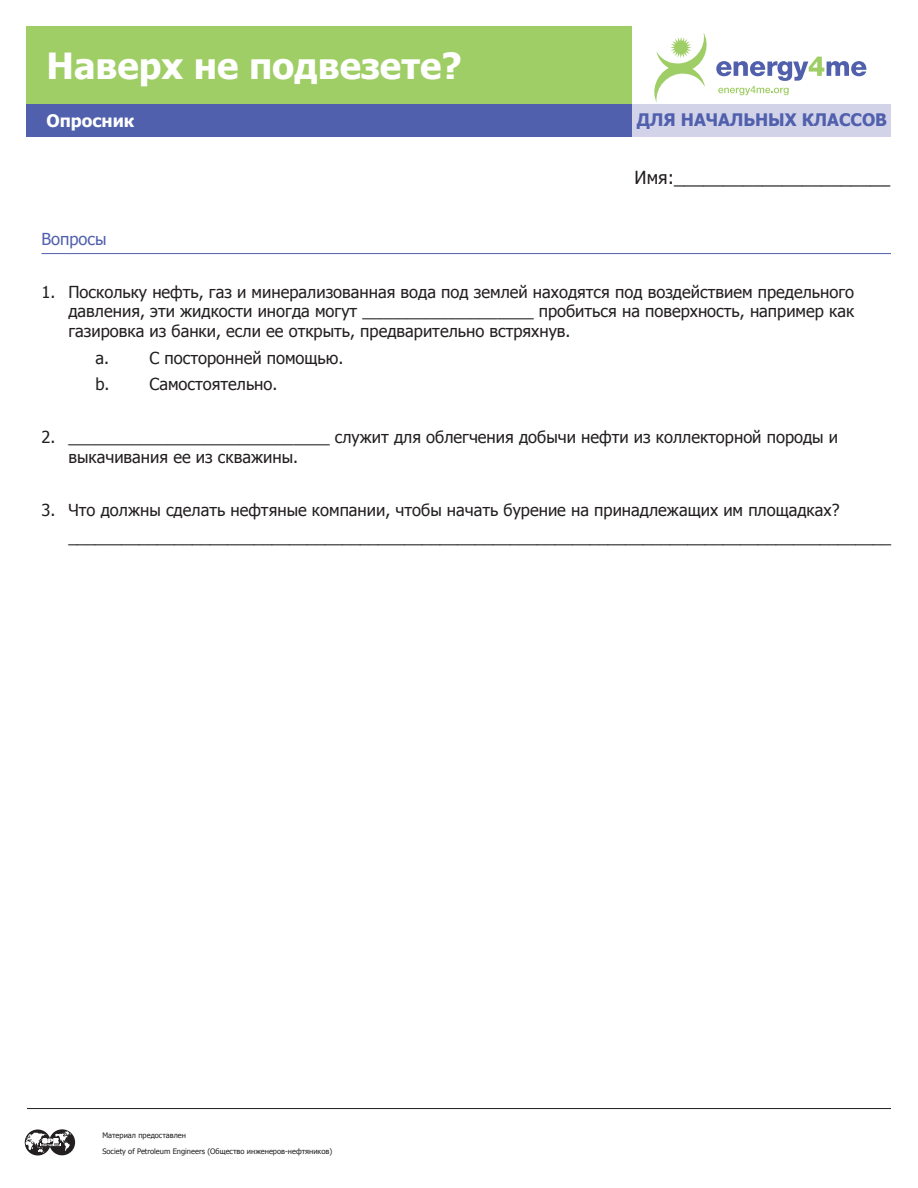
<style>
.page{position:relative;width:918px;height:1188px;background:#fff}
.page>*{position:absolute;margin:0;border:0;box-sizing:border-box;transform-origin:0 0}
.t1{font:700 36px "Tahoma";color:#fff}
.t2{font:18px "Tahoma";color:#231f20}
.t3{font:700 17.25px "Tahoma";color:#5060ac}
.t4{font:700 17.25px "Tahoma";color:#fff}
.t5{font:16.5px/19.8px "Tahoma";color:#231f20}
.t6{font:16.5px "Tahoma";color:#5060ac}
.t7{font:7.5px/15.8px "Tahoma";color:#231f20}
</style>
<div class="page">
<div style="left:632px;top:104px;width:259px;height:33px;background:#d2d3e9"></div>
<svg style="left:25px;top:1129px;width:26px;height:26px"></svg>
<div style="left:49px;top:1129px;width:26px;height:26px;background:#231f20;border-radius:50%"></div>
<svg style="left:26px;top:1131px;width:45px;height:22px"></svg>
<div style="left:26px;top:26px;width:606px;height:77px;background:#9fce66"></div>
<svg style="left:654px;top:33px;width:213px;height:69px"></svg>
<hr style="left:27px;top:1108px;width:864px;height:1px;background:#231f20">
<div style="left:26px;top:104px;width:606px;height:33px;background:#5060ac"></div>
<hr style="left:41px;top:253px;width:850px;height:1px;background:#5060ac">
<h1 class="t1" style="left:46px;top:40px;width:417px">Наверх не подвезете?</h1>
<p class="t4" style="left:46px;top:109px;width:89px">Опросник</p>
<p class="t3" style="left:637px;top:108px;width:252px">ДЛЯ НАЧАЛЬНЫХ КЛАССОВ</p>
<p class="t2" style="left:635px;top:166px;width:257px">Имя:______________________</p>
<p class="t6" style="left:41px;top:228px;width:67px">Вопросы</p>
<p class="t5" style="left:68px;top:281px;width:787px;text-align:justify;text-indent:-27px">1. Поскольку нефть, газ и минерализованная вода под землей находятся под воздействием предельного давления, эти жидкости иногда могут ___________________ пробиться на поверхность, например как газировка из банки, если ее открыть, предварительно встряхнув.</p>
<p class="t5" style="left:95px;top:347px;width:15px">a.</p>
<p class="t5" style="left:149px;top:347px;width:196px">С посторонней помощью.</p>
<p class="t5" style="left:95px;top:374px;width:15px">b.</p>
<p class="t5" style="left:149px;top:374px;width:130px">Самостоятельно.</p>
<p class="t5" style="left:68px;top:427px;width:771px;text-indent:-27px">2. _____________________________ служит для облегчения добычи нефти из коллекторной породы и выкачивания ее из скважины.</p>
<p class="t5" style="left:68px;top:496px;width:824px;line-height:26.5px;text-indent:-27px">3. Что должны сделать нефтяные компании, чтобы начать бурение на принадлежащих им площадках? _____________________________________________________________________________________________</p>
<p class="t7" style="left:102px;top:1127px;width:231px">Материал предоставлен<br>Society of Petroleum Engineers (Общество инженеров-нефтяников)</p>
</div>
